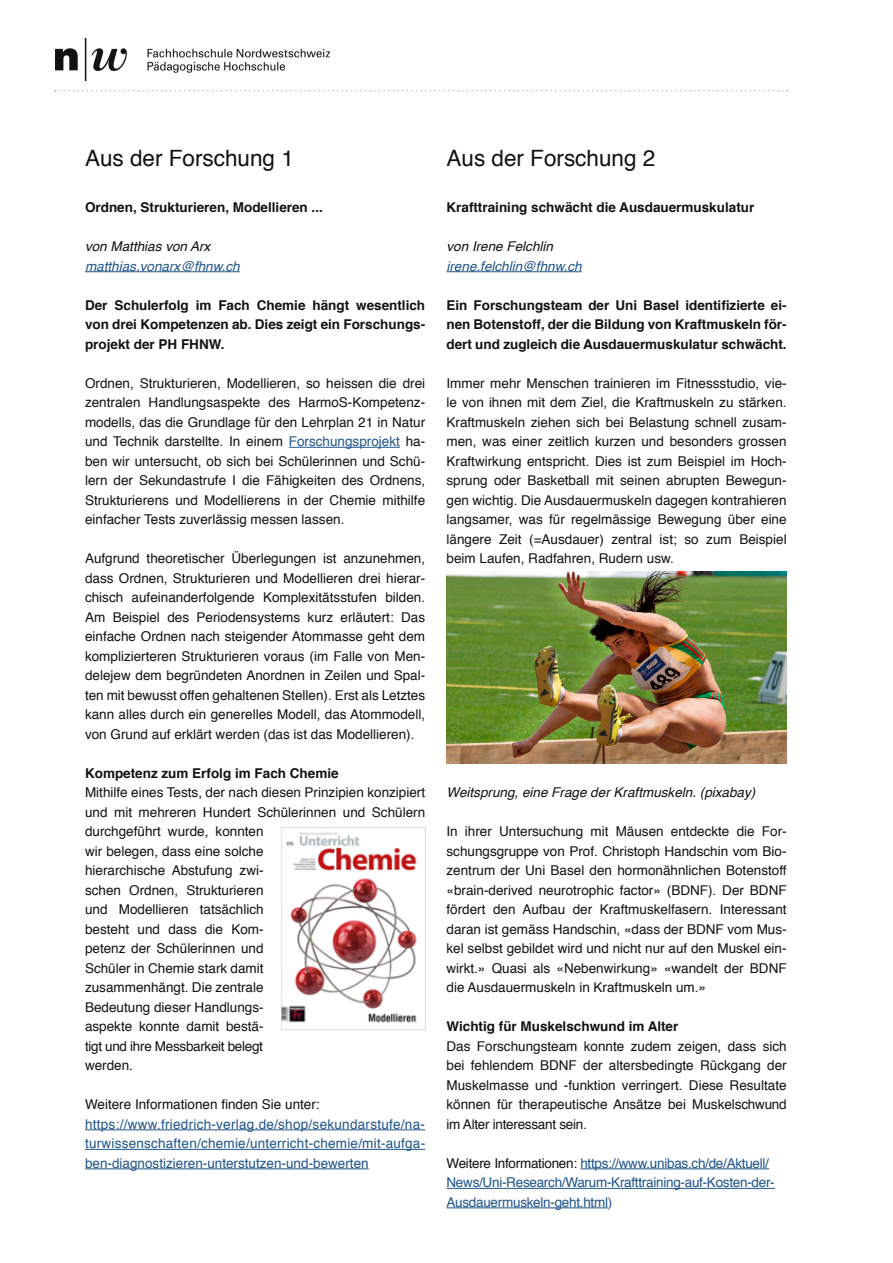
<style>
.page{position:relative;width:893px;height:1263px;background:#fff}
.page>*{position:absolute;margin:0;border:0;box-sizing:border-box;transform-origin:0 0}
.t1{font:22.5px "Helvetica";color:#121212}
.t2{font:13.5px/19.5px "Helvetica";color:#121212;text-align:justify}
.t3{font:700 13.5px/19.5px "Helvetica";color:#121212;text-align:justify}
.t4{font:13.5px/19.5px "Helvetica";letter-spacing:-.02em;color:#1f548a;text-align:justify}
.t5{font:italic 13.5px "Helvetica";color:#121212}
.t6{font:italic 13.5px "Helvetica";color:#1f548a}
.s1{color:#1f548a}
.s2{color:#121212}
</style>
<div class="page">
<svg style="left:55px;top:90px;width:732px;height:1px"></svg>
<hr style="left:85px;top:271px;width:155px;height:1px;background:#1f548a">
<hr style="left:289px;top:447px;width:111px;height:1px;background:#1f548a">
<hr style="left:85px;top:1129px;width:340px;height:1px;background:#1f548a">
<hr style="left:85px;top:1149px;width:340px;height:1px;background:#1f548a">
<hr style="left:85px;top:1168px;width:284px;height:1px;background:#1f548a">
<img style="left:55px;top:38px;width:275px;height:43px">
<hr style="left:446px;top:271px;width:136px;height:1px;background:#1f548a">
<hr style="left:580px;top:1168px;width:189px;height:1px;background:#1f548a">
<hr style="left:446px;top:1188px;width:329px;height:1px;background:#1f548a">
<hr style="left:446px;top:1207px;width:162px;height:1px;background:#1f548a">
<img style="left:446px;top:572px;width:341px;height:191px">
<img style="left:281px;top:827px;width:144px;height:203px">
<h1 class="t1" style="left:85px;top:140px;width:210px">Aus der Forschung 1</h1>
<p class="t3" style="left:85px;top:198px;width:239px">Ordnen, Strukturieren, Modellieren ...</p>
<p class="t5" style="left:85px;top:236px;width:127px">von Matthias von Arx</p>
<p class="t6" style="left:85px;top:255px;width:156px">matthias.vonarx@fhnw.ch</p>
<p class="t3" style="left:85px;top:295px;width:342px">Der Schulerfolg im Fach Chemie hängt wesentlich von drei Kompetenzen ab. Dies zeigt ein Forschungs&shy;projekt der PH FHNW.</p>
<p class="t2" style="left:85px;top:374px;width:342px">Ordnen, Strukturieren, Modellieren, so heissen die drei zentralen Handlungsaspekte des HarmoS-Kompetenz&shy;modells, das die Grundlage für den Lehrplan 21 in Natur und Technik darstellte. In einem <span class="s1">Forschungsprojekt</span> ha&shy;ben wir untersucht, ob sich bei Schülerinnen und Schü&shy;lern der Sekundastrufe I die Fähigkeiten des Ordnens, Strukturierens und Modellierens in der Chemie mithilfe einfacher Tests zuverlässig messen lassen.</p>
<p class="t2" style="left:85px;top:549px;width:342px">Aufgrund theoretischer Überlegungen ist anzunehmen, dass Ordnen, Strukturieren und Modellieren drei hierar&shy;chisch aufeinanderfolgende Komplexitätsstufen bilden.<br>Am Beispiel des Periodensystems kurz erläutert: Das einfache Ordnen nach steigender Atommasse geht dem komplizierteren Strukturieren voraus (im Falle von Men&shy;delejew dem begründeten Anordnen in Zeilen und Spal&shy;ten mit bewusst offen gehaltenen Stellen). Erst als Letztes kann alles durch ein generelles Modell, das Atommodell, von Grund auf erklärt werden (das ist das Modellieren).</p>
<p class="t3" style="left:85px;top:763px;width:255px">Kompetenz zum Erfolg im Fach Chemie</p>
<p class="t2" style="left:85px;top:783px;width:342px;text-align:left">Mithilfe eines Tests, der nach diesen Prinzipien konzipiert und mit mehreren Hundert Schülerinnen und Schülern durchgeführt wurde, konnten<br>wir belegen, dass eine solche<br>hierarchische Abstufung zwi-<br>schen Ordnen, Strukturieren<br>und Modellieren tatsächlich<br>besteht und dass die Kom-<br>petenz der Schülerinnen und<br>Schüler in Chemie stark damit<br>zusammenhängt. Die zentrale<br>Bedeutung dieser Handlungs-<br>aspekte konnte damit bestä-<br>tigt und ihre Messbarkeit belegt<br>werden.</p>
<p class="t2" style="left:85px;top:1095px;width:236px">Weitere Informationen finden Sie unter:</p>
<p class="t4" style="left:85px;top:1114px;width:342px">https://www.friedrich-verlag.de/shop/sekundarstufe/na&shy;turwissenschaften/chemie/unterricht-chemie/mit-aufga&shy;ben-diagnostizieren-unterstutzen-und-bewerten</p>
<h1 class="t1" style="left:446px;top:140px;width:210px">Aus der Forschung 2</h1>
<p class="t3" style="left:446px;top:198px;width:309px">Krafttraining schwächt die Ausdauermuskulatur</p>
<p class="t5" style="left:446px;top:236px;width:108px">von Irene Felchlin</p>
<p class="t6" style="left:446px;top:255px;width:137px">irene.felchlin@fhnw.ch</p>
<p class="t3" style="left:446px;top:295px;width:342px">Ein Forschungsteam der Uni Basel identifizierte ei&shy;nen Botenstoff, der die Bildung von Kraftmuskeln för&shy;dert und zugleich die Ausdauermuskulatur schwächt.</p>
<p class="t2" style="left:446px;top:374px;width:342px">Immer mehr Menschen trainieren im Fitnessstudio, vie&shy;le von ihnen mit dem Ziel, die Kraftmuskeln zu stärken.<br>Kraftmuskeln ziehen sich bei Belastung schnell zusam&shy;men, was einer zeitlich kurzen und besonders grossen Kraftwirkung entspricht. Dies ist zum Beispiel im Hoch&shy;sprung oder Basketball mit seinen abrupten Bewegun&shy;gen wichtig. Die Ausdauermuskeln dagegen kontrahieren langsamer, was für regelmässige Bewegung über eine längere Zeit (=Ausdauer) zentral ist; so zum Beispiel beim Laufen, Radfahren, Rudern usw.</p>
<p class="t5" style="left:446px;top:782px;width:310px">Weitsprung, eine Frage der Kraftmuskeln. (pixabay)</p>
<p class="t2" style="left:446px;top:822px;width:342px">In ihrer Untersuchung mit Mäusen entdeckte die For&shy;schungsgruppe von Prof. Christoph Handschin vom Bio&shy;zentrum der Uni Basel den hormonähnlichen Botenstoff «brain-derived neurotrophic factor» (BDNF). Der BDNF fördert den Aufbau der Kraftmuskelfasern. Interessant daran ist gemäss Handschin, «dass der BDNF vom Mus&shy;kel selbst gebildet wird und nicht nur auf den Muskel ein&shy;wirkt.» Quasi als «Nebenwirkung» «wandelt der BDNF die Ausdauermuskeln in Kraftmuskeln um.»</p>
<p class="t3" style="left:446px;top:1017px;width:233px">Wichtig für Muskelschwund im Alter</p>
<p class="t2" style="left:446px;top:1036px;width:342px">Das Forschungsteam konnte zudem zeigen, dass sich bei fehlendem BDNF der altersbedingte Rückgang der Muskelmasse und -funktion verringert. Diese Resultate können für therapeutische Ansätze bei Muskelschwund im Alter interessant sein.</p>
<p class="t4" style="left:446px;top:1153px;width:330px;text-align:left"><span class="s2">Weitere Informationen:</span> https://www.unibas.ch/de/Aktuell/<br>News/Uni-Research/Warum-Krafttraining-auf-Kosten-der-<br>Ausdauermuskeln-geht.html)</p>
</div>
